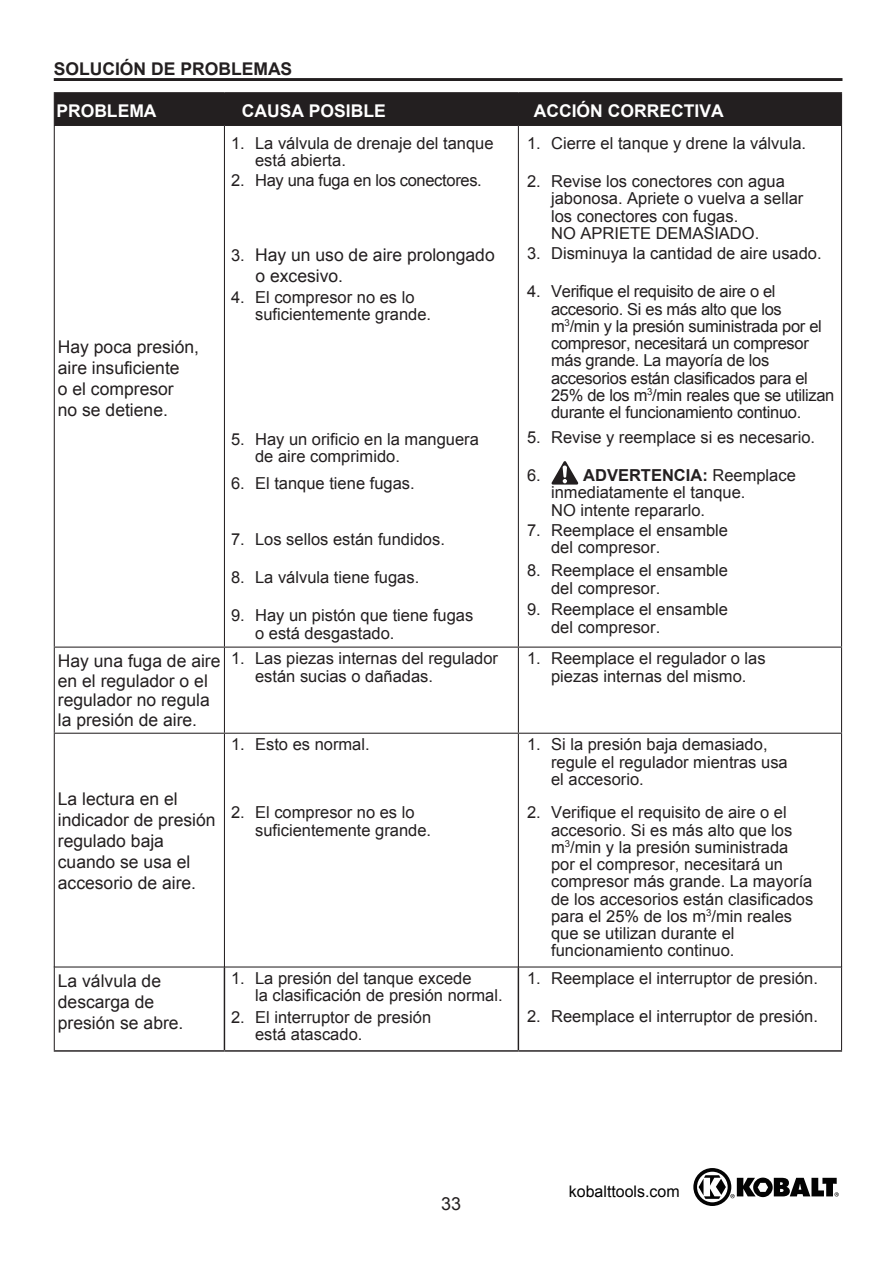
<style>
.page{position:relative;width:893px;height:1263px;background:#fff}
.page>*{position:absolute;margin:0;border:0;box-sizing:border-box;transform-origin:0 0}
.t1{font:18px "Arial";color:#231f20}
.t2{font:17.55px/21px "Arial";color:#231f20}
.t3{font:700 17.55px "Arial";color:#fff}
.t4{font:700 17.55px "Arial";color:#231f20}
.t5{font:16.5px/17.2px "Arial";color:#231f20}
.t6{font:16.5px/17.2px "Arial";letter-spacing:-.02em;color:#231f20}
.t7{font:15.9px "Arial";color:#030303}
.s1{font-size:16.5px}
.s2{font-weight:700}
</style>
<div class="page">
<hr style="left:54px;top:78px;width:788px;height:3px;background:#231f20">
<div style="left:55px;top:93px;width:786px;height:32px;background:#231f20"></div>
<hr style="left:54px;top:92px;width:170px;height:1px;background:#231f20">
<hr style="left:54px;top:93px;width:1px;height:32px;background:#231f20">
<hr style="left:224px;top:92px;width:294px;height:1px;background:#231f20">
<hr style="left:224px;top:93px;width:1px;height:32px;background:#231f20">
<hr style="left:518px;top:92px;width:324px;height:1px;background:#231f20">
<hr style="left:518px;top:93px;width:1px;height:32px;background:#231f20">
<hr style="left:841px;top:93px;width:1px;height:32px;background:#231f20">
<hr style="left:54px;top:125px;width:170px;height:1px;background:#231f20">
<hr style="left:54px;top:126px;width:1px;height:521px;background:#231f20">
<hr style="left:224px;top:125px;width:294px;height:1px;background:#231f20">
<hr style="left:224px;top:126px;width:1px;height:521px;background:#231f20">
<hr style="left:518px;top:125px;width:324px;height:1px;background:#231f20">
<hr style="left:518px;top:126px;width:1px;height:521px;background:#231f20">
<hr style="left:841px;top:126px;width:1px;height:521px;background:#231f20">
<hr style="left:54px;top:647px;width:170px;height:1px;background:#231f20">
<hr style="left:54px;top:648px;width:1px;height:85px;background:#231f20">
<hr style="left:224px;top:647px;width:294px;height:1px;background:#231f20">
<hr style="left:224px;top:648px;width:1px;height:85px;background:#231f20">
<hr style="left:518px;top:647px;width:324px;height:1px;background:#231f20">
<hr style="left:518px;top:648px;width:1px;height:85px;background:#231f20">
<hr style="left:841px;top:648px;width:1px;height:85px;background:#231f20">
<hr style="left:54px;top:733px;width:170px;height:1px;background:#231f20">
<hr style="left:54px;top:734px;width:1px;height:233px;background:#231f20">
<hr style="left:224px;top:733px;width:294px;height:1px;background:#231f20">
<hr style="left:224px;top:734px;width:1px;height:233px;background:#231f20">
<hr style="left:518px;top:733px;width:324px;height:1px;background:#231f20">
<hr style="left:518px;top:734px;width:1px;height:233px;background:#231f20">
<hr style="left:841px;top:734px;width:1px;height:233px;background:#231f20">
<hr style="left:54px;top:966px;width:170px;height:1px;background:#231f20">
<hr style="left:54px;top:967px;width:1px;height:83px;background:#231f20">
<hr style="left:224px;top:966px;width:294px;height:1px;background:#231f20">
<hr style="left:518px;top:966px;width:324px;height:1px;background:#231f20">
<hr style="left:841px;top:967px;width:1px;height:83px;background:#231f20">
<hr style="left:224px;top:967px;width:1px;height:83px;background:#231f20">
<hr style="left:518px;top:967px;width:1px;height:83px;background:#231f20">
<hr style="left:54px;top:1050px;width:170px;height:2px;background:#231f20">
<hr style="left:224px;top:1050px;width:294px;height:2px;background:#231f20">
<hr style="left:518px;top:1050px;width:324px;height:2px;background:#231f20">
<svg style="left:693px;top:1168px;width:146px;height:38px"></svg>
<svg style="left:552px;top:461px;width:26px;height:24px"></svg>
<p class="t4" style="left:54px;top:57px;width:240px">SOLUCIÓN DE PROBLEMAS</p>
<p class="t3" style="left:56px;top:99px;width:102px">PROBLEMA</p>
<p class="t3" style="left:242px;top:99px;width:146px">CAUSA POSIBLE</p>
<p class="t3" style="left:534px;top:99px;width:191px">ACCIÓN CORRECTIVA</p>
<p class="t5" style="left:255px;top:135px;width:240px;text-indent:-24px">1. La válvula de drenaje del tanque está abierta.</p>
<p class="t6" style="left:231px;top:172px;width:252px">2. Hay una fuga en los conectores.</p>
<p class="t2" style="left:58px;top:336px;width:143px">Hay poca presión, aire insuficiente<br>o el compresor<br>no se detiene.</p>
<p class="t2" style="left:255px;top:245px;width:241px;text-indent:-24px"><span class="s1">3.</span> Hay un uso de aire prolongado o excesivo.</p>
<p class="t5" style="left:255px;top:288px;width:178px;text-indent:-24px">4. El compresor no es lo suficientemente grande.</p>
<p class="t5" style="left:255px;top:431px;width:225px;text-indent:-24px">5. Hay un orificio en la manguera de aire comprimido.</p>
<p class="t5" style="left:231px;top:474px;width:185px">6. El tanque tiene fugas.</p>
<p class="t5" style="left:231px;top:531px;width:215px">7. Los sellos están fundidos.</p>
<p class="t5" style="left:231px;top:569px;width:190px">8. La válvula tiene fugas.</p>
<p class="t5" style="left:255px;top:607px;width:220px;text-indent:-24px">9. Hay un pistón que tiene fugas o está desgastado.</p>
<p class="t2" style="left:58px;top:651px;width:164px;line-height:19.5px">Hay una fuga de aire en el regulador o el regulador no regula la presión de aire.</p>
<p class="t5" style="left:255px;top:650px;width:245px;text-indent:-24px">1. Las piezas internas del regulador están sucias o dañadas.</p>
<p class="t2" style="left:58px;top:788px;width:159px">La lectura en el indicador de presión regulado baja cuando se usa el accesorio de aire.</p>
<p class="t5" style="left:231px;top:736px;width:140px">1. Esto es normal.</p>
<p class="t5" style="left:255px;top:804px;width:178px;text-indent:-24px">2. El compresor no es lo suficientemente grande.</p>
<p class="t2" style="left:58px;top:970px;width:127px">La válvula de descarga de presión se abre.</p>
<p class="t5" style="left:255px;top:970px;width:249px;text-indent:-24px">1. La presión del tanque excede<br>la clasificación de presión normal.</p>
<p class="t5" style="left:255px;top:1009px;width:178px;text-indent:-24px">2. El interruptor de presión está atascado.</p>
<p class="t5" style="left:527px;top:135px;width:280px">1. Cierre el tanque y drene la válvula.</p>
<p class="t5" style="left:551px;top:173px;width:254px;text-indent:-24px">2. Revise los conectores con agua jabonosa. Apriete o vuelva a sellar los conectores con fugas.<br>NO APRIETE DEMASIADO.</p>
<p class="t5" style="left:527px;top:245px;width:296px">3. Disminuya la cantidad de aire usado.</p>
<p class="t6" style="left:551px;top:283px;width:285px;text-indent:-24px">4. Verifique el requisito de aire o el accesorio. Si es más alto que los m<sup>3</sup>/min y la presión suministrada por el compresor, necesitará un compresor más grande. La mayoría de los accesorios están clasificados para el 25% de los m<sup>3</sup>/min reales que se utilizan durante el funcionamiento continuo.</p>
<p class="t5" style="left:527px;top:429px;width:290px">5. Revise y reemplace si es necesario.</p>
<p class="t5" style="left:527px;top:467px;width:15px">6.</p>
<p class="t5" style="left:551px;top:467px;width:246px;text-indent:32px"><span class="s2">ADVERTENCIA:</span> Reemplace inmediatamente el tanque.<br>NO intente repararlo.</p>
<p class="t5" style="left:551px;top:522px;width:178px;text-indent:-24px">7. Reemplace el ensamble del compresor.</p>
<p class="t5" style="left:551px;top:562px;width:178px;text-indent:-24px">8. Reemplace el ensamble del compresor.</p>
<p class="t5" style="left:551px;top:601px;width:178px;text-indent:-24px">9. Reemplace el ensamble del compresor.</p>
<p class="t5" style="left:527px;top:650px;width:240px;text-align:center">1. Reemplace el regulador o las piezas internas del mismo.</p>
<p class="t5" style="left:551px;top:736px;width:238px;text-indent:-24px">1. Si la presión baja demasiado, regule el regulador mientras usa el accesorio.</p>
<p class="t5" style="left:551px;top:804px;width:264px;text-indent:-24px">2. Verifique el requisito de aire o el accesorio. Si es más alto que los m<sup>3</sup>/min y la presión suministrada por el compresor, necesitará un compresor más grande. La mayoría de los accesorios están clasificados para el 25% de los m<sup>3</sup>/min reales que se utilizan durante el funcionamiento continuo.</p>
<p class="t5" style="left:527px;top:970px;width:292px">1. Reemplace el interruptor de presión.</p>
<p class="t5" style="left:527px;top:1008px;width:292px">2. Reemplace el interruptor de presión.</p>
<p class="t1" style="left:441px;top:1192px;width:21px">33</p>
<p class="t7" style="left:569px;top:1181px;width:112px">kobalttools.com</p>
</div>
